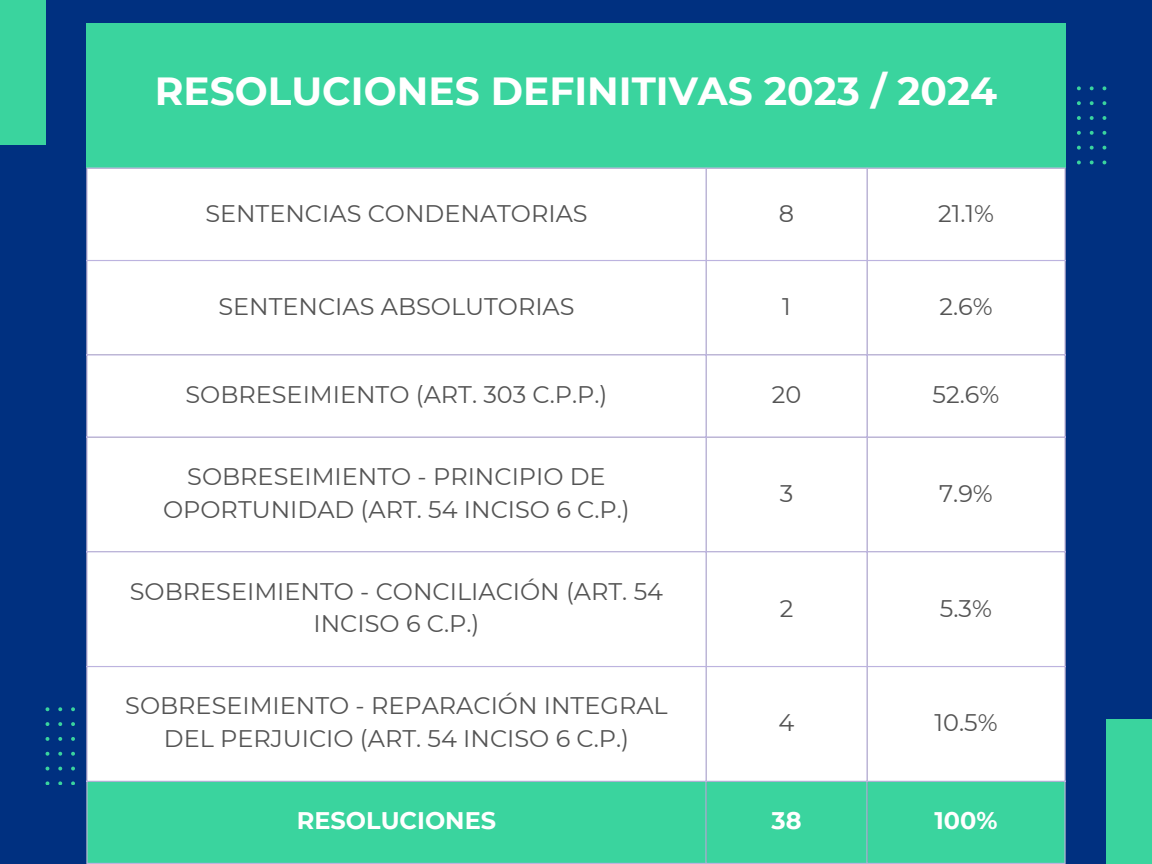
<style>
.page{position:relative;width:1152px;height:864px;background:#003080}
.page>*{position:absolute;margin:0;border:0;box-sizing:border-box;transform-origin:0 0}
.t1{font:700 39.15px "Montserrat";color:#fff}
.t2{font:24px/32.7px "Montserrat";color:#545454;text-align:center}
.t3{font:700 24px "Montserrat";color:#fff}
</style>
<div class="page">
<div style="left:86px;top:23px;width:979px;height:145px;background:#3ad49e"></div>
<div style="left:88px;top:169px;width:976px;height:612px;background:#fff"></div>
<div style="left:88px;top:782px;width:976px;height:81px;background:#3ad49e"></div>
<hr style="left:86px;top:169px;width:2px;height:694px;background:#bcb3df">
<hr style="left:705px;top:169px;width:2px;height:694px;background:#bcb3df">
<hr style="left:866px;top:169px;width:2px;height:694px;background:#bcb3df">
<hr style="left:1064px;top:169px;width:2px;height:694px;background:#bcb3df">
<hr style="left:86px;top:168px;width:980px;height:1px;background:#bcb3df">
<hr style="left:86px;top:260px;width:980px;height:1px;background:#bcb3df">
<hr style="left:86px;top:354px;width:980px;height:1px;background:#bcb3df">
<hr style="left:86px;top:436px;width:980px;height:2px;background:#bcb3df">
<hr style="left:86px;top:551px;width:980px;height:1px;background:#bcb3df">
<hr style="left:86px;top:666px;width:980px;height:1px;background:#bcb3df">
<hr style="left:86px;top:781px;width:980px;height:1px;background:#bcb3df">
<hr style="left:86px;top:863px;width:980px;height:1px;background:#bcb3df">
<svg style="left:46px;top:781px;width:3px;height:4px"></svg>
<svg style="left:46px;top:767px;width:3px;height:4px"></svg>
<svg style="left:46px;top:752px;width:3px;height:4px"></svg>
<svg style="left:46px;top:737px;width:3px;height:4px"></svg>
<svg style="left:46px;top:722px;width:3px;height:4px"></svg>
<svg style="left:46px;top:707px;width:3px;height:4px"></svg>
<svg style="left:58px;top:781px;width:4px;height:4px"></svg>
<svg style="left:58px;top:767px;width:4px;height:4px"></svg>
<svg style="left:58px;top:752px;width:4px;height:4px"></svg>
<svg style="left:58px;top:737px;width:4px;height:4px"></svg>
<svg style="left:58px;top:722px;width:4px;height:4px"></svg>
<svg style="left:58px;top:707px;width:4px;height:4px"></svg>
<svg style="left:71px;top:781px;width:4px;height:4px"></svg>
<svg style="left:71px;top:767px;width:4px;height:4px"></svg>
<svg style="left:71px;top:752px;width:4px;height:4px"></svg>
<svg style="left:71px;top:737px;width:4px;height:4px"></svg>
<svg style="left:71px;top:722px;width:4px;height:4px"></svg>
<svg style="left:71px;top:707px;width:4px;height:4px"></svg>
<svg style="left:1077px;top:161px;width:4px;height:3px"></svg>
<svg style="left:1077px;top:146px;width:4px;height:4px"></svg>
<svg style="left:1077px;top:131px;width:4px;height:4px"></svg>
<svg style="left:1077px;top:116px;width:4px;height:4px"></svg>
<svg style="left:1077px;top:101px;width:4px;height:4px"></svg>
<svg style="left:1077px;top:86px;width:4px;height:4px"></svg>
<svg style="left:1090px;top:161px;width:4px;height:3px"></svg>
<svg style="left:1090px;top:146px;width:4px;height:4px"></svg>
<svg style="left:1090px;top:131px;width:4px;height:4px"></svg>
<svg style="left:1090px;top:116px;width:4px;height:4px"></svg>
<svg style="left:1090px;top:101px;width:4px;height:4px"></svg>
<svg style="left:1090px;top:86px;width:4px;height:4px"></svg>
<svg style="left:1103px;top:146px;width:3px;height:4px"></svg>
<svg style="left:1103px;top:131px;width:3px;height:4px"></svg>
<svg style="left:1103px;top:116px;width:3px;height:4px"></svg>
<svg style="left:1103px;top:101px;width:3px;height:4px"></svg>
<svg style="left:1103px;top:86px;width:3px;height:4px"></svg>
<div style="left:0;top:0;width:46px;height:145px;background:#3ad49e"></div>
<div style="left:1107px;top:719px;width:45px;height:145px;background:#3ad49e"></div>
<p class="t1" style="left:155px;top:67px;width:844px">RESOLUCIONES DEFINITIVAS 2023 / 2024</p>
<p class="t2" style="left:205px;top:197px;width:384px">SENTENCIAS CONDENATORIAS</p>
<h1 class="t2" style="left:779px;top:197px;width:17px">8</h1>
<p class="t2" style="left:938px;top:197px;width:57px">21.1%</p>
<p class="t2" style="left:218px;top:290px;width:358px">SENTENCIAS ABSOLUTORIAS</p>
<p class="t2" style="left:782px;top:290px;width:10px">1</p>
<p class="t2" style="left:939px;top:290px;width:55px">2.6%</p>
<p class="t2" style="left:185px;top:378px;width:424px">SOBRESEIMIENTO (ART. 303 C.P.P.)</p>
<p class="t2" style="left:772px;top:378px;width:31px">20</p>
<p class="t2" style="left:933px;top:378px;width:68px">52.6%</p>
<p class="t2" style="left:163px;top:460px;width:468px">SOBRESEIMIENTO - PRINCIPIO DE<br>OPORTUNIDAD (ART. 54 INCISO 6 C.P.)</p>
<p class="t2" style="left:130px;top:575px;width:535px">SOBRESEIMIENTO - CONCILIACIÓN (ART. 54<br>INCISO 6 C.P.)</p>
<p class="t2" style="left:125px;top:689px;width:544px">SOBRESEIMIENTO - REPARACIÓN INTEGRAL<br>DEL PERJUICIO (ART. 54 INCISO 6 C.P.)</p>
<p class="t2" style="left:780px;top:477px;width:15px">3</p>
<p class="t2" style="left:939px;top:477px;width:55px">7.9%</p>
<p class="t2" style="left:780px;top:592px;width:15px">2</p>
<p class="t2" style="left:940px;top:592px;width:54px">5.3%</p>
<p class="t2" style="left:779px;top:706px;width:17px">4</p>
<p class="t2" style="left:934px;top:706px;width:65px">10.5%</p>
<p class="t3" style="left:297px;top:806px;width:201px">RESOLUCIONES</p>
<p class="t3" style="left:772px;top:806px;width:32px">38</p>
<p class="t3" style="left:935px;top:806px;width:65px">100%</p>
</div>
